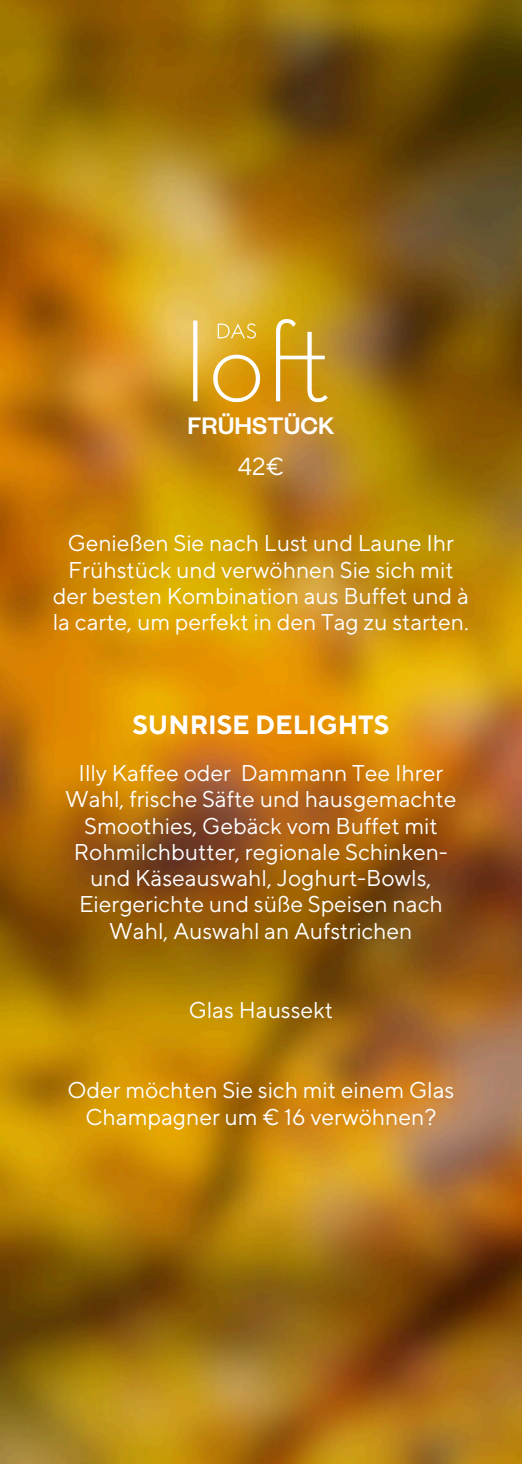
<style>
.page{position:relative;width:522px;height:1464px;background:#fff}
.page>*{position:absolute;margin:0;border:0;box-sizing:border-box;transform-origin:0 0}
.t1{font:700 26.25px "TT Norms Pro";color:#fff}
.t2{font:500 26.25px "Founders Grotesk";color:#fff}
.t3{font:24.5px "TT Norms Pro";color:#fff}
.t4{font:22.75px/26.2px "TT Norms Pro";color:#fff;text-align:center}
</style>
<div class="page">
<img style="left:0;top:0;width:521px;height:1463px">
<img style="left:174px;top:299px;width:173px;height:123px">
<p class="t2" style="left:187px;top:408px;width:148px">FRÜHSTÜCK</p>
<p class="t3" style="left:237px;top:452px;width:47px">42€</p>
<p class="t4" style="left:53px;top:531px;width:417px">Genießen Sie nach Lust und Laune Ihr Frühstück und verwöhnen Sie sich mit der besten Kombination aus Buffet und à la carte, um perfekt in den Tag zu starten.</p>
<h1 class="t1" style="left:132px;top:708px;width:258px">SUNRISE DELIGHTS</h1>
<h2 class="t4" style="left:65px;top:761px;width:392px">Illy Kaffee oder Dammann Tee Ihrer Wahl, frische Säfte und hausgemachte Smoothies, Gebäck vom Buffet mit Rohmilchbutter, regionale Schinken&shy;und Käseauswahl, Joghurt-Bowls, Eiergerichte und süße Speisen nach Wahl, Auswahl an Aufstrichen</h2>
<p class="t4" style="left:188px;top:998px;width:146px">Glas Haussekt</p>
<h1 class="t4" style="left:67px;top:1078px;width:388px">Oder möchten Sie sich mit einem Glas<br>Champagner um € 16 verwöhnen?</h1>
</div>
